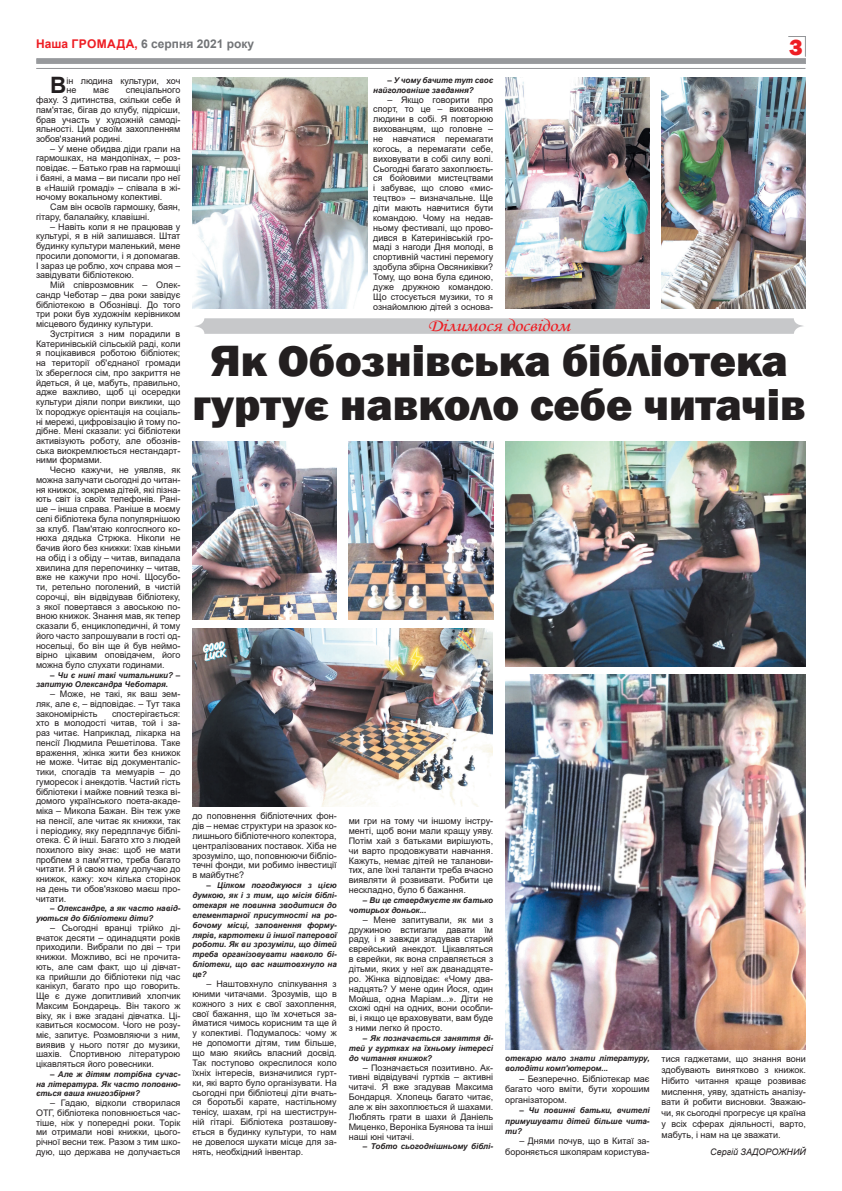
<style>
.page{position:relative;width:842px;height:1191px;background:#fff}
.page>*{position:absolute;margin:0;border:0;box-sizing:border-box;transform-origin:0 0}
.t1{font:800 45px/44px "Franklin Gothic";color:#231f20;text-align:center}
.t2{font:800 23px "Franklin Gothic";color:#ee1d23}
.t3{font:700 22.6px "Arial";color:#231f20}
.t4{font:18px "Monotype Corsiva";letter-spacing:-.01em;color:#ee1d23;scale:1.15 1}
.t5{font:700 12px "Arial";color:#727477}
.t6{font:9px/9.7px "Arial";color:#231f20;text-align:justify}
.t7{font:italic 9px "Arial";color:#231f20}
.t8{font:italic 700 8px/9.9px "Arial";color:#231f20}
.s1{color:#ee1d23}
</style>
<div class="page">
<svg style="left:36px;top:58px;width:770px;height:6px;background:#9a9c9f"></svg>
<hr style="left:36px;top:68px;width:769px;height:1px;background:#939598">
<svg style="left:788px;top:36px;width:18px;height:21px"></svg>
<svg style="left:194px;top:318px;width:609px;height:16px;background:#c9cacc"></svg>
<img style="left:192px;top:78px;width:176px;height:230px">
<img style="left:505px;top:675px;width:301px;height:374px">
<img style="left:505px;top:441px;width:301px;height:226px">
<img style="left:192px;top:628px;width:301px;height:178px">
<img style="left:192px;top:441px;width:145px;height:178px">
<img style="left:349px;top:441px;width:144px;height:178px">
<img style="left:505px;top:78px;width:145px;height:230px">
<img style="left:661px;top:78px;width:145px;height:230px">
<h3 class="t5" style="left:36px;top:35px;width:220px"><span class="s1">Наша ГРОМАДА,</span> 6 серпня 2021 року</h3>
<h3 class="t3" style="left:50px;top:69px;width:18px">В</h3>
<p class="t6" style="left:66px;top:76px;width:115px">ін людина культури, хоч не</p>
<h2 class="t2" style="left:789px;top:33px;width:15px">3</h2>
<p class="t8" style="left:373px;top:75px;width:121px;text-indent:14px">– У чому бачите тут своє найголовніше завдання?</p>
<p class="t6" style="left:373px;top:94px;width:121px;text-indent:14px">– Якщо говорити про спорт, то це – виховання людини в собі. Я повторюю вихованцям, що головне – не навчатися перемагати когось, а перемагати себе, виховувати в собі силу волі.<br>Сьогодні багато захоплюєть&shy;ся бойовими мистецтвами і забуває, що слово «мис&shy;тецтво» – визначальне. Ще діти мають навчитися бути командою. Чому на недав&shy;ньому фестивалі, що прово&shy;дився в Катеринівській гро&shy;маді з нагоди Дня молоді, в спортивній частині перемогу здобула збірна Овсяниківки?<br>Тому, що вона була єдиною, дуже дружною командою.<br>Що стосується музики, то я ознайомлюю дітей з основа-</p>
<p class="t6" style="left:36px;top:85px;width:146px;text-indent:90px">спеціального фаху. З дитинства, скільки себе й пам'ятає, бігав до клубу, підрісши, брав участь у художній самоді&shy;яльності. Цим своїм захопленням зобов'язаний родині.</p>
<p class="t6" style="left:36px;top:144px;width:146px;text-indent:14px">– У мене обидва діди грали на гармошках, на мандолінах, – роз&shy;повідає. – Батько грав на гармошці і баяні, а мама – ви писали про неї в «Нашій громаді» – співала в жі&shy;ночому вокальному колективі.</p>
<p class="t6" style="left:36px;top:202px;width:146px;text-indent:14px">Сам він освоїв гармошку, баян, гітару, балалайку, клавішні.</p>
<p class="t6" style="left:36px;top:222px;width:146px;text-indent:14px">– Навіть коли я не працював у культурі, я в ній залишався. Штат будинку культури маленький, мене просили допомогти, і я допомагав.<br>І зараз це роблю, хоч справа моя – завідувати бібліотекою.</p>
<p class="t6" style="left:36px;top:280px;width:146px;text-indent:14px">Мій співрозмовник – Олек&shy;сандр Чеботар – два роки завідує бібліотекою в Обознівці. До того три роки був художнім керівником місцевого будинку культури.</p>
<p class="t6" style="left:36px;top:329px;width:146px;text-indent:14px">Зустрітися з ним порадили в Катеринівській сільській раді, коли я поцікавився роботою бібліотек; на території об'єднаної громади їх збереглося сім, про закриття не йдеться, й це, мабуть, правильно, адже важливо, щоб ці осередки культури діяли попри виклики, що їх породжує орієнтація на соціаль&shy;ні мережі, цифровізацію й тому по&shy;дібне. Мені сказали: усі бібліотеки активізують роботу, але обознів&shy;ська виокремлюється нестандарт&shy;ними формами.</p>
<p class="t6" style="left:36px;top:465px;width:146px;text-indent:14px">Чесно кажучи, не уявляв, як можна залучати сьогодні до читан&shy;ня книжок, зокрема дітей, які пізна&shy;ють світ із своїх телефонів. Рані&shy;ше – інша справа. Раніше в моєму селі бібліотека була популярнішою за клуб. Пам'ятаю колгоспного ко&shy;нюха дядька Стрюка. Ніколи не бачив його без книжки: їхав кіньми на обід і з обіду – читав, випадала хвилина для перепочинку – читав, вже не кажучи про ночі. Щосубо&shy;ти, ретельно поголений, в чистій сорочці, він відвідував бібліотеку, з якої повертався з авоською по&shy;вною книжок. Знання мав, як тепер сказали б, енциклопедичні, й тому його часто запрошували в гості од&shy;носельці, бо він ще й був неймо&shy;вірно цікавим оповідачем, його можна було слухати годинами.</p>
<p class="t8" style="left:36px;top:670px;width:146px;text-indent:14px">– Чи є нині такі читальники? – запитую Олександра Чеботаря.</p>
<p class="t6" style="left:36px;top:689px;width:146px;text-indent:14px">– Може, не такі, як ваш зем&shy;ляк, але є, – відповідає. – Тут така закономірність</p>
<p class="t6" style="left:93px;top:85px;width:17px">має</p>
<h3 class="t4" style="left:428px;top:314px;width:125px">Ділимося досвідом</h3>
<h1 class="t1" style="left:192px;top:339px;width:615px">Як Обознівська бібліотека гуртує навколо себе читачів</h1>
<p class="t6" style="left:36px;top:708px;width:146px;text-indent:76px">спостерігається: хто в молодості читав, той і за&shy;раз читає. Наприклад, лікарка на пенсії Людмила Решетілова. Таке враження, жінка жити без книжок не може. Читає від документаліс&shy;тики, спогадів та мемуарів – до гуморесок і анекдотів. Частий гість бібліотеки і майже повний тезка ві&shy;домого українського поета-акаде&shy;міка – Микола Бажан. Він теж уже на пенсії, але читає як книжки, так і періодику, яку передплачує біблі&shy;отека. Є й інші. Багато хто з людей похилого віку знає: щоб не мати проблем з пам'яттю, треба багато читати. Я й свою маму долучаю до книжок, кажу: хоч кілька сторінок на день ти обов'язково маєш про&shy;читати.</p>
<p class="t8" style="left:36px;top:904px;width:146px;text-indent:14px">– Олександре, а як часто навід&shy;уються до бібліотеки діти?</p>
<p class="t6" style="left:36px;top:922px;width:146px;text-indent:14px">– Сьогодні вранці трійко ді&shy;вчаток десяти – одинадцяти років приходили. Вибрали по дві – три книжки. Можливо, всі не прочита&shy;ють, але сам факт, що ці дівчат&shy;ка прийшли до бібліотеки під час канікул, багато про що говорить.<br>Ще є дуже допитливий хлопчик Максим Бондарець. Він такого ж віку, як і вже згадані дівчатка. Ці&shy;кавиться космосом. Чого не розу&shy;міє, запитує. Розмовляючи з ним, виявив у нього потяг до музики, шахів. Спортивною літературою цікавляться його ровесники.</p>
<p class="t8" style="left:36px;top:1069px;width:146px;text-align:justify;text-indent:14px">– Але ж дітям потрібна сучас&shy;на література. Як часто поповню&shy;ється ваша книгозбірня?</p>
<p class="t6" style="left:36px;top:1098px;width:146px;text-indent:14px">– Гадаю, відколи створилася ОТГ, бібліотека поповнюється час&shy;тіше, ніж у попередні роки. Торік ми отримали нові книжки, цього&shy;річної весни теж. Разом з тим шко&shy;дую, що держава не долучається</p>
<p class="t6" style="left:192px;top:811px;width:146px">до поповнення бібліотечних фон&shy;дів – немає структури на зразок ко&shy;лишнього бібліотечного колектора, централізованих поставок. Хіба не зрозуміло, що, поповнюючи бібліо&shy;течні фонди, ми робимо інвестиції в майбутнє?</p>
<p class="t8" style="left:192px;top:880px;width:146px;text-align:justify;text-indent:14px">– Цілком погоджуюся з цією думкою, як і з тим, що місія біблі&shy;отекаря не повинна зводитися до елементарної присутності на ро&shy;бочому місці, заповнення форму&shy;лярів, картотеки й іншої паперової роботи. Як ви зрозуміли, що дітей треба організовувати навколо бі&shy;бліотеки, що вас наштовхнуло на це?</p>
<p class="t6" style="left:192px;top:978px;width:146px;text-indent:14px">– Наштовхнуло спілкування з юними читачами. Зрозумів, що в кожного з них є свої захоплення, свої бажання, що їм хочеться за&shy;йматися чимось корисним та ще й у колективі. Подумалось: чому ж не допомогти дітям, тим більше, що маю якийсь власний досвід.<br>Так поступово окреслилося коло їхніх інтересів, визначилися гурт&shy;ки, які варто було організувати. На сьогодні при бібліотеці діти вчать&shy;ся боротьбі карате, настільному тенісу, шахам, грі на шестиструн&shy;ній гітарі. Бібліотека розташову&shy;ється в будинку культури, то нам не довелося шукати місце для за&shy;нять, необхідний інвентар.</p>
<p class="t6" style="left:349px;top:816px;width:146px">ми гри на тому чи іншому інстру&shy;менті, щоб вони мали кращу уяву.<br>Потім хай з батьками вирішують, чи варто продовжувати навчання.<br>Кажуть, немає дітей не таланови&shy;тих, але їхні таланти треба вчасно виявляти й розвивати. Робити це нескладно, було б бажання.</p>
<p class="t8" style="left:349px;top:895px;width:146px;text-indent:14px">– Ви це стверджуєте як батько чотирьох доньок...</p>
<p class="t6" style="left:349px;top:914px;width:146px;text-indent:14px">– Мене запитували, як ми з дружиною встигали давати їм раду, і я завжди згадував старий єврейський анекдот. Цікавляться в єврейки, як вона справляється з дітьми, яких у неї аж дванадцяте&shy;ро. Жінка відповідає: «Чому два&shy;надцять? У мене один Йося, один Мойша, одна Маріам...». Діти не схожі одні на одних, вони особли&shy;ві, і якщо це враховувати, вам буде з ними легко й просто.</p>
<p class="t8" style="left:349px;top:1033px;width:146px;text-align:justify;text-indent:14px">– Як позначається заняття ді&shy;тей у гуртках на їхньому інтересі до читання книжок?</p>
<p class="t6" style="left:349px;top:1062px;width:146px;text-indent:14px">– Позначається позитивно. Ак&shy;тивні відвідувачі гуртків – активні читачі. Я вже згадував Максима Бондарця. Хлопець багато читає, але ж він захоплюється й шахами.<br>Люблять грати в шахи й Даніель Миценко, Вероніка Буянова та інші наші юні читачі.</p>
<p class="t8" style="left:363px;top:1141px;width:132px">– Тобто сьогоднішньому біблі-</p>
<p class="t8" style="left:505px;top:1053px;width:146px;line-height:10.4px">отекарю мало знати літературу, володіти комп'ютером...</p>
<p class="t6" style="left:505px;top:1073px;width:146px;line-height:10.4px;text-indent:14px">– Безперечно. Бібліотекар має багато чого вміти, бути хорошим організатором.</p>
<p class="t8" style="left:505px;top:1105px;width:146px;line-height:10.4px;text-align:justify;text-indent:14px">– Чи повинні батьки, вчителі примушувати дітей більше чита&shy;ти?</p>
<p class="t6" style="left:505px;top:1136px;width:146px;line-height:10.4px;text-align:right">– Днями почув, що в Китаї за&shy;бороняється школярам користува-</p>
<p class="t6" style="left:662px;top:1053px;width:146px;line-height:10.9px">тися гаджетами, що знання вони здобувають винятково з книжок.<br>Нібито читання краще розвиває мислення, уяву, здатність аналізу&shy;вати й робити висновки. Зважаю&shy;чи, як сьогодні прогресує ця країна у всіх сферах діяльності, варто, мабуть, і нам на це зважати.</p>
<p class="t7" style="left:710px;top:1145px;width:97px">Сергій ЗАДОРОЖНИЙ</p>
</div>
